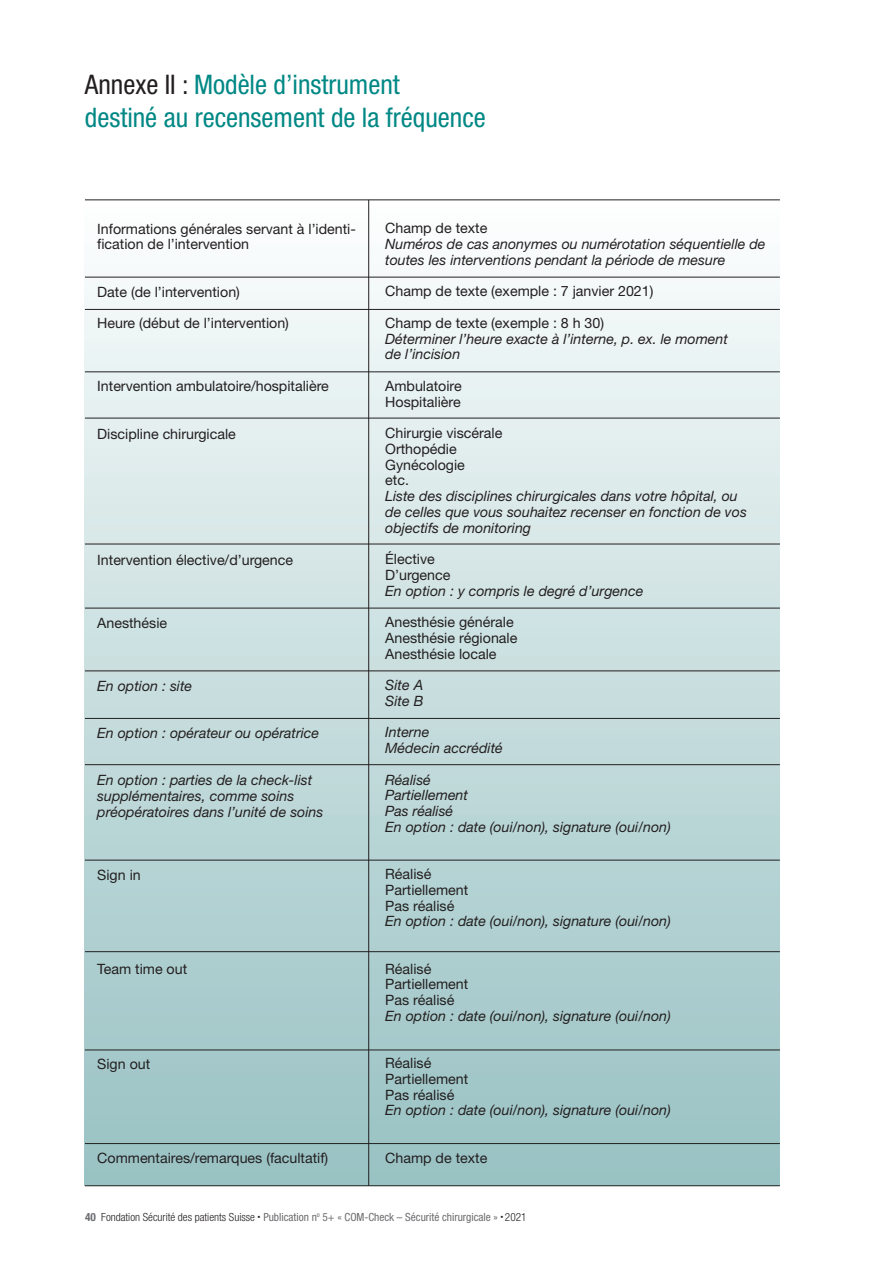
<style>
.page{position:relative;width:893px;height:1263px;background:#fff}
.page>*{position:absolute;margin:0;border:0;box-sizing:border-box;transform-origin:0 0}
.t1{font:condensed 27px/33px "Helvetica Neue";color:#008885}
.t2{font:italic 14.25px/15.8px "Helvetica Neue";color:#231f20}
.t3{font:14.25px/15.8px "Helvetica Neue";color:#231f20}
.t4{font:condensed 11.25px "Helvetica Neue";color:#6c6d70}
.s1{color:#231f20}
.s2{font-weight:700}
.s3{font-weight:300;color:#231f20}
.s4{font-size:6px;color:#231f20}
</style>
<div class="page">
<div style="left:84px;top:200px;width:696px;height:986px;background:linear-gradient(to bottom,#fbfcfc,#96c0c1)"></div>
<hr style="left:368px;top:200px;width:1px;height:986px;background:#231f20">
<hr style="left:85px;top:200px;width:695px;height:1px;background:#231f20">
<hr style="left:85px;top:1185px;width:695px;height:1px;background:#231f20">
<hr style="left:85px;top:277px;width:695px;height:1px;background:#231f20">
<hr style="left:85px;top:309px;width:695px;height:1px;background:#231f20">
<hr style="left:85px;top:372px;width:695px;height:1px;background:#231f20">
<hr style="left:85px;top:418px;width:695px;height:1px;background:#231f20">
<hr style="left:85px;top:544px;width:695px;height:1px;background:#231f20">
<hr style="left:85px;top:608px;width:695px;height:1px;background:#231f20">
<hr style="left:85px;top:671px;width:695px;height:1px;background:#231f20">
<hr style="left:85px;top:718px;width:695px;height:1px;background:#231f20">
<hr style="left:85px;top:764px;width:695px;height:1px;background:#231f20">
<hr style="left:85px;top:860px;width:695px;height:1px;background:#231f20">
<hr style="left:85px;top:951px;width:695px;height:1px;background:#231f20">
<hr style="left:85px;top:1050px;width:695px;height:1px;background:#231f20">
<hr style="left:85px;top:1143px;width:695px;height:1px;background:#231f20">
<h1 class="t1" style="left:85px;top:70px;width:402px"><span class="s1">Annexe II :</span> Modèle d’instrument<br>destiné au recensement de la fréquence</h1>
<p class="t3" style="left:97px;top:222px;width:260px">Informations générales servant à l’identi&shy;fication de l’intervention</p>
<p class="t3" style="left:97px;top:285px;width:144px">Date (de l’intervention)</p>
<p class="t3" style="left:97px;top:317px;width:193px">Heure (début de l’intervention)</p>
<p class="t3" style="left:97px;top:380px;width:233px">Intervention ambulatoire/hospitalière</p>
<p class="t3" style="left:97px;top:427px;width:140px">Discipline chirurgicale</p>
<p class="t3" style="left:97px;top:553px;width:197px">Intervention élective/d’urgence</p>
<p class="t3" style="left:97px;top:616px;width:71px">Anesthésie</p>
<p class="t2" style="left:97px;top:679px;width:96px">En option : site</p>
<p class="t2" style="left:97px;top:726px;width:224px">En option : opérateur ou opératrice</p>
<p class="t2" style="left:97px;top:773px;width:228px">En option : parties de la check-list supplémentaires, comme soins préopératoires dans l’unité de soins</p>
<p class="t3" style="left:97px;top:868px;width:45px">Sign in</p>
<p class="t3" style="left:97px;top:962px;width:91px">Team time out</p>
<p class="t3" style="left:97px;top:1057px;width:54px">Sign out</p>
<p class="t3" style="left:97px;top:1151px;width:233px">Commentaires/remarques (facultatif)</p>
<p class="t3" style="left:385px;top:222px;width:104px">Champ de texte</p>
<p class="t2" style="left:385px;top:237px;width:382px">Numéros de cas anonymes ou numérotation séquentielle de toutes les interventions pendant la période de mesure</p>
<p class="t3" style="left:385px;top:285px;width:270px">Champ de texte (exemple : 7 janvier 2021)</p>
<p class="t3" style="left:385px;top:316px;width:220px">Champ de texte (exemple : 8 h 30)</p>
<p class="t2" style="left:385px;top:332px;width:344px">Déterminer l’heure exacte à l’interne, p. ex. le moment de l’incision</p>
<p class="t3" style="left:385px;top:379px;width:78px">Ambulatoire<br>Hospitalière</p>
<p class="t3" style="left:385px;top:426px;width:119px">Chirurgie viscérale<br>Orthopédie<br>Gynécologie<br>etc.</p>
<p class="t2" style="left:385px;top:489px;width:363px">Liste des disciplines chirurgicales dans votre hôpital, ou de celles que vous souhaitez recenser en fonction de vos objectifs de monitoring</p>
<p class="t3" style="left:385px;top:552px;width:67px">Élective<br>D’urgence</p>
<p class="t2" style="left:385px;top:584px;width:260px">En option : y compris le degré d’urgence</p>
<p class="t3" style="left:385px;top:615px;width:134px">Anesthésie générale<br>Anesthésie régionale<br>Anesthésie locale</p>
<p class="t2" style="left:385px;top:678px;width:40px">Site A<br>Site B</p>
<p class="t2" style="left:385px;top:726px;width:119px">Interne<br>Médecin accrédité</p>
<p class="t2" style="left:385px;top:773px;width:287px">Réalisé<br>Partiellement<br>Pas réalisé<br>En option : date (oui/non), signature (oui/non)</p>
<p class="t3" style="left:385px;top:867px;width:85px">Réalisé<br>Partiellement<br>Pas réalisé</p>
<p class="t2" style="left:385px;top:915px;width:287px">En option : date (oui/non), signature (oui/non)</p>
<p class="t3" style="left:385px;top:962px;width:85px">Réalisé<br>Partiellement<br>Pas réalisé</p>
<p class="t2" style="left:385px;top:1009px;width:287px">En option : date (oui/non), signature (oui/non)</p>
<p class="t3" style="left:385px;top:1056px;width:85px">Réalisé<br>Partiellement<br>Pas réalisé</p>
<p class="t2" style="left:385px;top:1104px;width:287px">En option : date (oui/non), signature (oui/non)</p>
<p class="t3" style="left:385px;top:1151px;width:104px">Champ de texte</p>
<p class="t4" style="left:85px;top:1213px;width:443px"><span class="s2">40</span> <span class="s3">Fondation Sécurité des patients Suisse</span> <span class="s4">•</span> Publication n<sup>o</sup> 5+ « COM-Check – Sécurité chirurgicale » <span class="s4">•</span> <span class="s3">2021</span></p>
</div>
